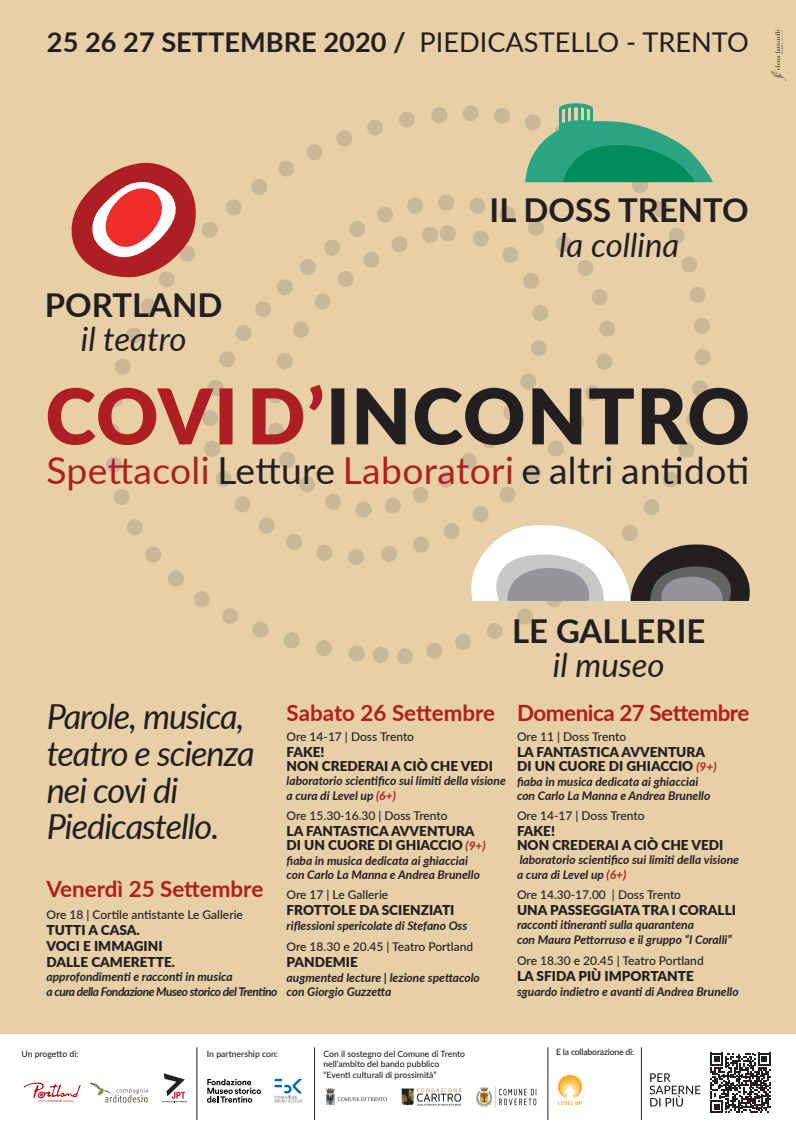
<style>
.page{position:relative;width:796px;height:1137px;background:#fff}
.page>*{position:absolute;margin:0;border:0;box-sizing:border-box;transform-origin:0 0}
.t1{font:37.2px "Lato";letter-spacing:.01em;color:#231f20}
.t2{font:italic 34.4px/36.8px "Lato";letter-spacing:-.03em;color:#231f20}
.t3{font:700 32.88px "Lato";color:#231f20}
.t4{font:italic 32.88px "Lato";color:#231f20}
.t5{font:700 27.2px "Lato";color:#231f20}
.t6{font:700 22.4px "Lato";letter-spacing:-.005em;color:#af1e22}
.t7{font:900 13.6px/14.4px "Lato";color:#231f20}
.t8{font:italic 700 12px/14.4px "Lato";color:#231f20}
.t9{font:500 12px "Lato";color:#231f20}
.t10{font:italic 700 12px/14.4px "Lato";letter-spacing:-.04em;color:#231f20}
.t11{font:500 8.64px/10.4px "Lato";color:#231f20}
.t12{font:500 8.64px "Lato";letter-spacing:-.02em;color:#231f20}
.s1{font-weight:400}
.s2{color:#af1e22}
.s3{font-weight:700;font-style:italic;font-size:12px;color:#af1e22}
</style>
<div class="page">
<div style="left:0;top:0;width:796px;height:1033px;background:#e7cfa8"></div>
<svg style="left:106px;top:457px;width:20px;height:48px"></svg>
<svg style="left:466px;top:105px;width:245px;height:229px"></svg>
<svg style="left:126px;top:107px;width:568px;height:557px"></svg>
<svg style="left:337px;top:194px;width:203px;height:25px"></svg>
<svg style="left:204px;top:219px;width:411px;height:346px"></svg>
<svg style="left:331px;top:340px;width:417px;height:105px"></svg>
<svg style="left:48px;top:162px;width:274px;height:283px"></svg>
<svg style="left:373px;top:453px;width:377px;height:209px"></svg>
<svg style="left:559px;top:103px;width:34px;height:10px"></svg>
<hr style="left:565px;top:106px;width:3px;height:28px;background:#2ba481">
<hr style="left:572px;top:106px;width:2px;height:28px;background:#2ba481">
<hr style="left:578px;top:106px;width:2px;height:28px;background:#2ba481">
<hr style="left:584px;top:106px;width:3px;height:28px;background:#2ba481">
<hr style="left:591px;top:109px;width:2px;height:25px;background:#2ba481">
<hr style="left:559px;top:109px;width:2px;height:25px;background:#2ba481">
<svg style="left:525px;top:119px;width:188px;height:63px"></svg>
<svg style="left:771px;top:30px;width:15px;height:51px"></svg>
<svg style="left:710px;top:1052px;width:61px;height:60px"></svg>
<svg style="left:649px;top:1073px;width:51px;height:33px"></svg>
<img style="left:558px;top:1074px;width:24px;height:30px">
<hr style="left:197px;top:1047px;width:1px;height:72px;background:#231f20">
<svg style="left:24px;top:1082px;width:57px;height:19px"></svg>
<svg style="left:89px;top:1082px;width:59px;height:20px"></svg>
<svg style="left:163px;top:1073px;width:23px;height:28px"></svg>
<svg style="left:207px;top:1078px;width:54px;height:24px"></svg>
<svg style="left:275px;top:1078px;width:27px;height:24px"></svg>
<hr style="left:548px;top:1047px;width:1px;height:72px;background:#231f20">
<hr style="left:314px;top:1047px;width:1px;height:72px;background:#231f20">
<img style="left:325px;top:1086px;width:212px;height:20px">
<hr style="left:641px;top:1047px;width:1px;height:72px;background:#231f20">
<h3 class="t5" style="left:47px;top:22px;width:703px">25 26 27 SETTEMBRE 2020 / <span class="s1">PIEDICASTELLO - TRENTO</span></h3>
<h3 class="t3" style="left:45px;top:280px;width:179px">PORTLAND</h3>
<h3 class="t4" style="left:81px;top:315px;width:107px">il teatro</h3>
<h3 class="t3" style="left:490px;top:186px;width:261px">IL DOSS TRENTO</h3>
<h3 class="t4" style="left:559px;top:221px;width:122px">la collina</h3>
<h1 class="t1" style="left:46px;top:443px;width:704px"><span class="s2">Spettacoli</span> Letture <span class="s2">Laboratori</span> e altri antidoti</h1>
<h3 class="t3" style="left:512px;top:606px;width:195px">LE GALLERIE</h3>
<h3 class="t4" style="left:553px;top:641px;width:113px">il museo</h3>
<h2 class="t2" style="left:47px;top:696px;width:209px">Parole, musica, teatro e scienza nei covi di<br>Piedicastello.</h2>
<h3 class="t6" style="left:287px;top:696px;width:210px">Sabato 26 Settembre</h3>
<p class="t9" style="left:287px;top:727px;width:129px">Ore 14-17 | Doss Trento</p>
<p class="t7" style="left:287px;top:744px;width:208px;line-height:14px">FAKE!<br>NON CREDERAI A CIÒ CHE VEDI</p>
<p class="t8" style="left:287px;top:773px;width:221px">laboratorio scientifico sui limiti della visione a cura di Level up <span class="s2">(6+)</span></p>
<p class="t9" style="left:287px;top:806px;width:163px">Ore 15.30-16.30 | Doss Trento</p>
<p class="t7" style="left:287px;top:822px;width:201px">LA FANTASTICA AVVENTURA<br>DI UN CUORE DI GHIACCIO <span class="s3">(9+)</span></p>
<p class="t8" style="left:287px;top:852px;width:195px">fiaba in musica dedicata ai ghiacciai con Carlo La Manna e Andrea Brunello</p>
<p class="t9" style="left:287px;top:885px;width:103px">Ore 17 | Le Gallerie</p>
<p class="t7" style="left:287px;top:902px;width:169px">FROTTOLE DA SCIENZIATI</p>
<p class="t8" style="left:287px;top:917px;width:182px">riflessioni spericolate di Stefano Oss</p>
<p class="t9" style="left:287px;top:937px;width:188px">Ore 18.30 e 20.45 | Teatro Portland</p>
<p class="t7" style="left:287px;top:954px;width:73px">PANDEMIE</p>
<p class="t8" style="left:287px;top:969px;width:195px">augmented lecture | lezione spettacolo con Giorgio Guzzetta</p>
<h3 class="t6" style="left:46px;top:871px;width:218px">Venerdì 25 Settembre</h3>
<p class="t9" style="left:46px;top:905px;width:198px">Ore 18 | Cortile antistante Le Gallerie</p>
<p class="t7" style="left:46px;top:921px;width:130px;line-height:16px">TUTTI A CASA.<br>VOCI E IMMAGINI<br>DALLE CAMERETTE.</p>
<p class="t10" style="left:46px;top:968px;width:233px">approfondimenti e racconti in musica<br>a cura della Fondazione Museo storico del Trentino</p>
<h3 class="t6" style="left:517px;top:696px;width:234px">Domenica 27 Settembre</h3>
<p class="t9" style="left:517px;top:727px;width:111px">Ore 11 | Doss Trento</p>
<p class="t7" style="left:517px;top:744px;width:201px">LA FANTASTICA AVVENTURA<br>DI UN CUORE DI GHIACCIO <span class="s3">(9+)</span></p>
<p class="t8" style="left:517px;top:773px;width:195px">fiaba in musica dedicata ai ghiacciai con Carlo La Manna e Andrea Brunello</p>
<p class="t9" style="left:517px;top:807px;width:129px">Ore 14-17 | Doss Trento</p>
<p class="t7" style="left:517px;top:823px;width:208px;line-height:13.6px">FAKE!<br>NON CREDERAI A CIÒ CHE VEDI</p>
<p class="t8" style="left:517px;top:852px;width:223px">laboratorio scientifico sui limiti della visione a cura di Level up <span class="s2">(6+)</span></p>
<p class="t9" style="left:517px;top:885px;width:166px">Ore 14.30-17.00 | Doss Trento</p>
<p class="t7" style="left:517px;top:901px;width:221px">UNA PASSEGGIATA TRA I CORALLI</p>
<p class="t8" style="left:517px;top:916px;width:216px">racconti itineranti sulla quarantena<br>con Maura Pettorruso e il gruppo “I Coralli”</p>
<p class="t9" style="left:517px;top:951px;width:188px">Ore 18.30 e 20.45 | Teatro Portland</p>
<p class="t7" style="left:517px;top:968px;width:178px">LA SFIDA PIÙ IMPORTANTE</p>
<p class="t8" style="left:517px;top:983px;width:223px">sguardo indietro e avanti di Andrea Brunello</p>
<p class="t11" style="left:22px;top:1047px;width:59px">Un progetto di:</p>
<p class="t11" style="left:207px;top:1047px;width:73px">In partnership con:</p>
<p class="t11" style="left:323px;top:1047px;width:143px">Con il sostegno del Comune di Trento nell’ambito del bando pubblico “Eventi culturali di prossimità”</p>
<p class="t12" style="left:556px;top:1045px;width:80px">E la collaborazione di:</p>
</div>
